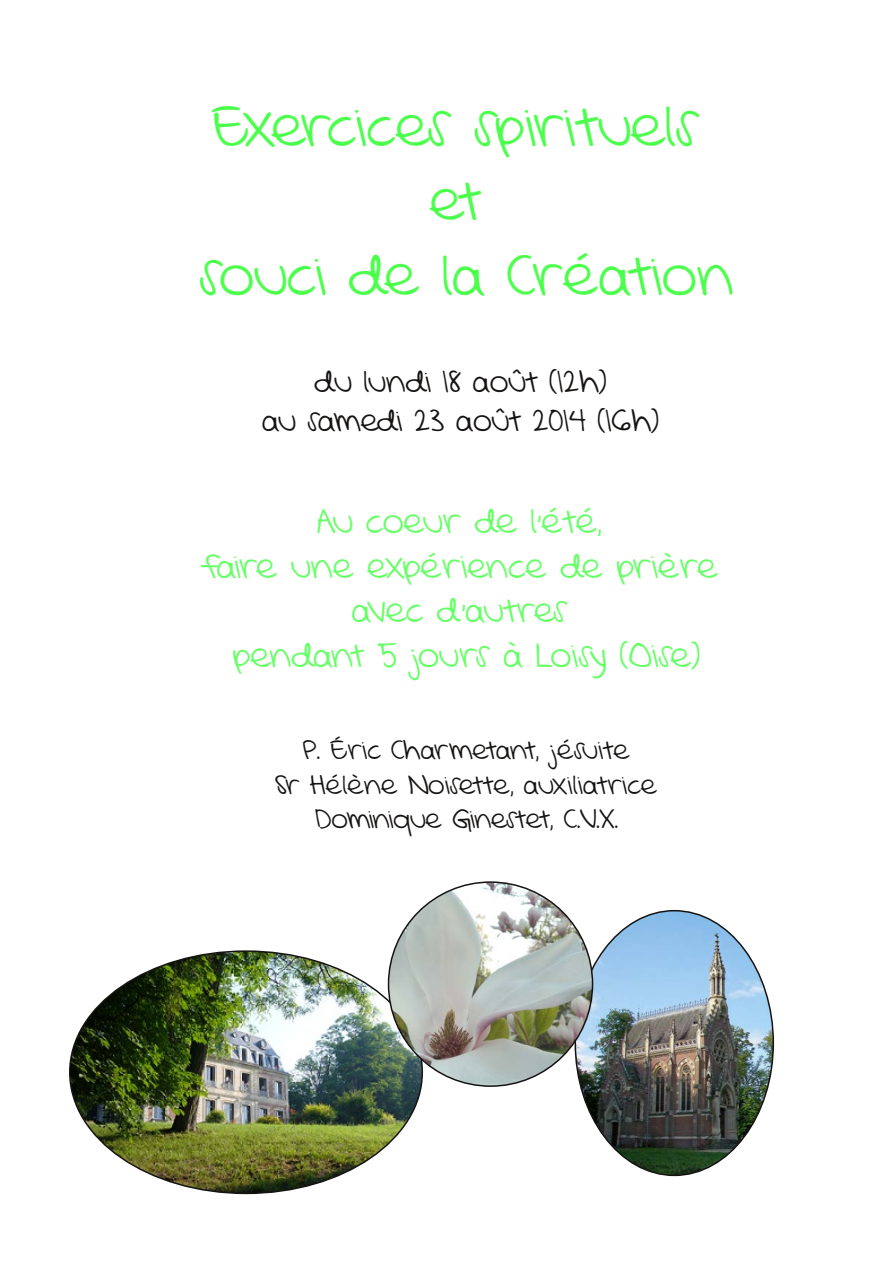
<style>
.page{position:relative;width:893px;height:1263px;background:#fff}
.page>*{position:absolute;margin:0;border:0;box-sizing:border-box;transform-origin:0 0}
.t1{font:45px/74.2px "KG Mercyinthe Morning";color:#4cff4c;text-align:center}
.t2{font:27px/44.5px "KG Mercyinthe Morning";letter-spacing:-.045em;color:#6f6;text-align:center}
.t3{font:24px/39.6px "KG Mercyinthe Morning";color:#161413;text-align:center}
.t4{font:21px/34.7px "KG Mercyinthe Morning";color:#161413;text-align:center}
</style>
<div class="page">
<img style="left:70px;top:951px;width:352px;height:242px;border-radius:50%">
<img style="left:575px;top:911px;width:198px;height:264px;border-radius:50%">
<img style="left:388px;top:882px;width:204px;height:204px;border-radius:50%">
<h1 class="t1" style="left:199px;top:94px;width:536px">Exercices spirituels et<br>souci de la Création</h1>
<p class="t3" style="left:262px;top:364px;width:398px">du lundi 18 août (12h)<br>au samedi 23 août 2014 (16h)</p>
<p class="t2" style="left:201px;top:502px;width:519px">Au coeur de l’été,<br>faire une expérience de prière avec d’autres<br>pendant 5 jours à Loisy (Oise)</p>
<p class="t4" style="left:275px;top:734px;width:384px">P. Éric Charmetant, jésuite<br>Sr Hélène Noisette, auxiliatrice<br>Dominique Ginestet, C.V.X.</p>
</div>
